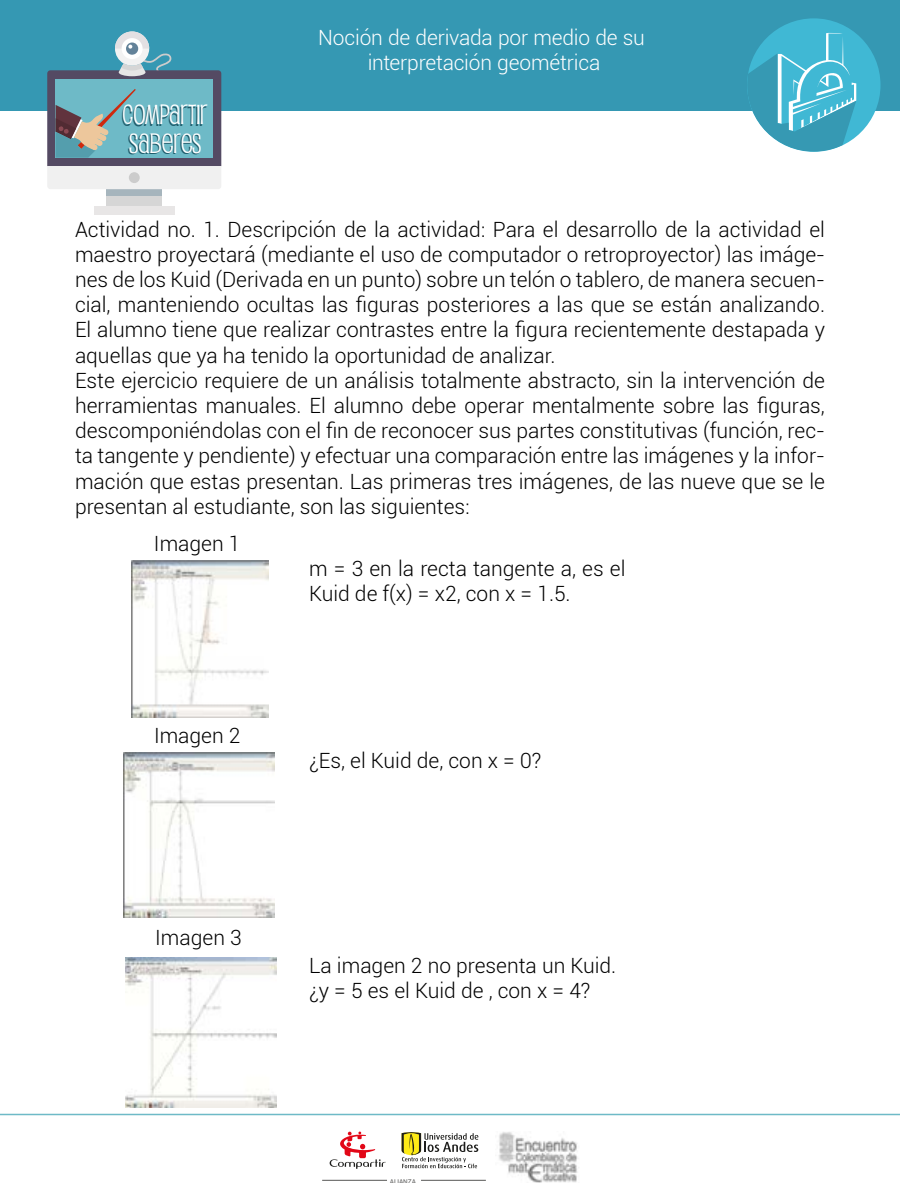
<style>
.page{position:relative;width:900px;height:1200px;background:#fff}
.page>*{position:absolute;margin:0;border:0;box-sizing:border-box;transform-origin:0 0}
.t1{font:27.3px/28.5px "Pupcat Rg";color:#fff}
.t2{font:300 21px/25.2px "Roboto";color:#000}
.t3{font:300 21px/25.2px "Roboto";letter-spacing:-.01em;color:#fff;text-align:center}
.t4{font:500 7.05px "Helvetica Neue";color:#575756}
</style>
<div class="page">
<div style="left:0;top:0;width:900px;height:111px;background:#3598b3"></div>
<div style="left:107px;top:188px;width:55px;height:20px;background:#d6d6d6"></div>
<div style="left:94px;top:206px;width:81px;height:8px;background:#e8e6e6"></div>
<div style="left:107px;top:189px;width:55px;height:6px;background:#a6b5bd"></div>
<svg style="left:47px;top:31px;width:174px;height:158px"></svg>
<div style="left:747px;top:18px;width:134px;height:134px;background:#40b8d4;border-radius:50%"></div>
<svg style="left:747px;top:33px;width:109px;height:119px"></svg>
<hr style="left:0;top:1114px;width:900px;height:1px;background:#6ebac7">
<img style="left:498px;top:1132px;width:80px;height:51px">
<hr style="left:322px;top:1180px;width:65px;height:1px;background:#575756">
<hr style="left:421px;top:1180px;width:65px;height:1px;background:#575756">
<svg style="left:330px;top:1132px;width:56px;height:37px"></svg>
<svg style="left:402px;top:1132px;width:76px;height:36px"></svg>
<img style="left:132px;top:560px;width:137px;height:157px">
<img style="left:123px;top:753px;width:152px;height:164px">
<img style="left:125px;top:957px;width:152px;height:151px">
<h1 class="t1" style="left:123px;top:99px;width:87px">COMPARTIR<br>SABERES</h1>
<p class="t3" style="left:318px;top:24px;width:328px">Noción de derivada por medio de su interpretación geométrica</p>
<p class="t2" style="left:75px;top:216px;width:752px">Actividad no. 1. Descripción de la actividad: Para el desarrollo de la actividad el maestro proyectará (mediante el uso de computador o retroproyector) las imáge&shy;nes de los Kuid (Derivada en un punto) sobre un telón o tablero, de manera secuen&shy;cial, manteniendo ocultas las figuras posteriores a las que se están analizando.<br>El alumno tiene que realizar contrastes entre la figura recientemente destapada y aquellas que ya ha tenido la oportunidad de analizar.<br>Este ejercicio requiere de un análisis totalmente abstracto, sin la intervención de herramientas manuales. El alumno debe operar mentalmente sobre las figuras, descomponiéndolas con el fin de reconocer sus partes constitutivas (función, rec&shy;ta tangente y pendiente) y efectuar una comparación entre las imágenes y la infor&shy;mación que estas presentan. Las primeras tres imágenes, de las nueve que se le presentan al estudiante, son las siguientes:</p>
<p class="t2" style="left:154px;top:530px;width:88px">Imagen 1</p>
<p class="t2" style="left:154px;top:722px;width:88px">Imagen 2</p>
<p class="t2" style="left:155px;top:924px;width:88px">Imagen 3</p>
<p class="t2" style="left:309px;top:555px;width:318px">m = 3 en la recta tangente a, es el<br>Kuid de f(x) = x2, con x = 1.5.</p>
<p class="t2" style="left:309px;top:747px;width:234px">¿Es, el Kuid de, con x = 0?</p>
<p class="t2" style="left:309px;top:952px;width:309px">La imagen 2 no presenta un Kuid. ¿y = 5 es el Kuid de , con x = 4?</p>
<p class="t4" style="left:390px;top:1177px;width:28px">ALIANZA</p>
</div>
